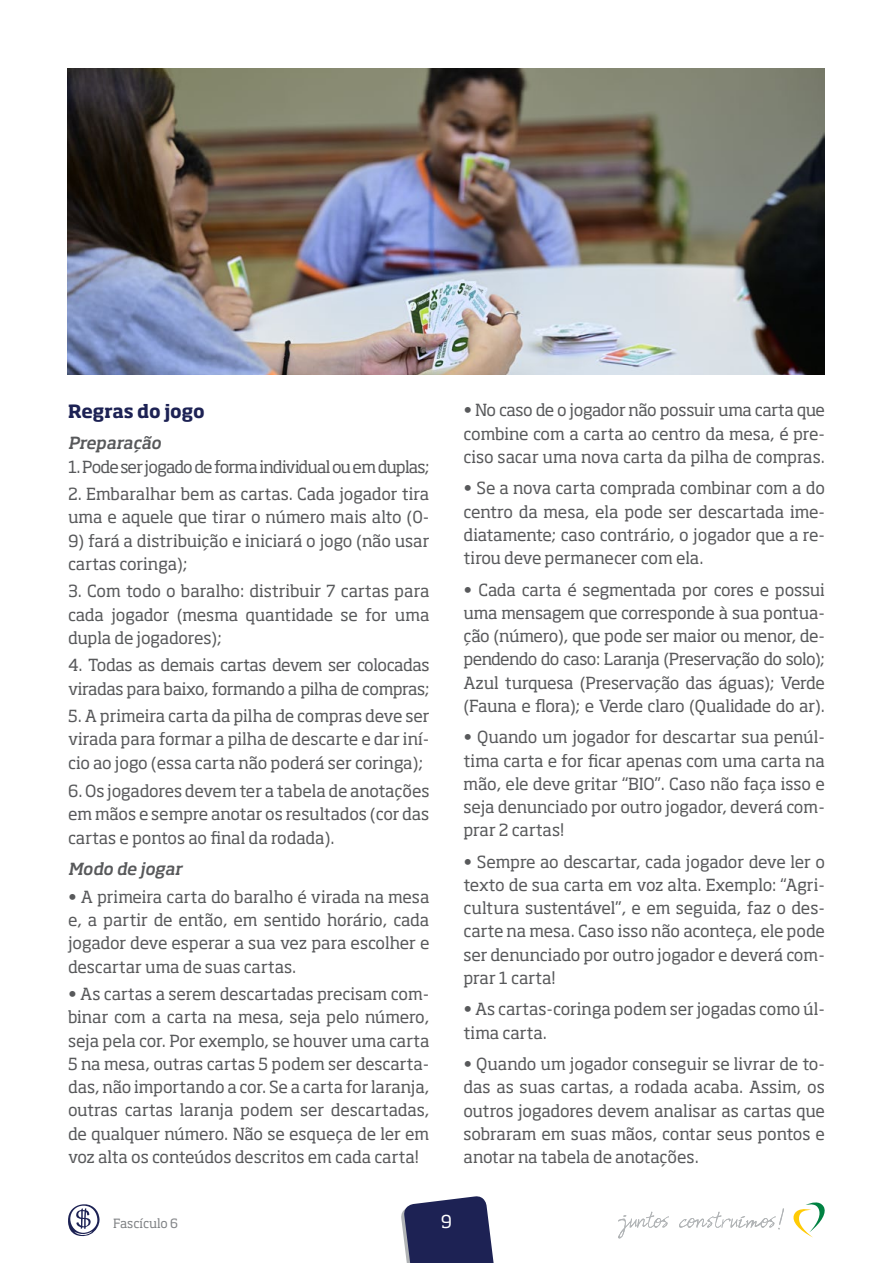
<style>
.page{position:relative;width:893px;height:1263px;background:#fff}
.page>*{position:absolute;margin:0;border:0;box-sizing:border-box;transform-origin:0 0}
.t1{font:700 18px "Soho Std";letter-spacing:-.01em;color:#1d2254}
.t2{font:17.7px "Soho Std";color:#fff}
.t3{font:16.5px/23.2px "Soho Std";letter-spacing:-.015em;color:#58595b;text-align:justify}
.t4{font:16.5px "Soho Std";letter-spacing:-.055em;color:#58595b}
.t5{font:italic 500 16.5px "Soho Std";letter-spacing:-.015em;color:#58595b}
.t6{font:12.6px "Soho Std";letter-spacing:-.01em;color:#808285}
</style>
<div class="page">
<svg style="left:401px;top:1196px;width:93px;height:67px;background:#40446e"></svg>
<svg style="left:793px;top:1202px;width:32px;height:35px"></svg>
<svg style="left:618px;top:1208px;width:166px;height:30px"></svg>
<svg style="left:68px;top:1204px;width:32px;height:32px"></svg>
<img style="left:68px;top:68px;width:757px;height:307px">
<p class="t1" style="left:68px;top:399px;width:138px">Regras do jogo</p>
<p class="t5" style="left:68px;top:433px;width:95px">Preparação</p>
<p class="t4" style="left:68px;top:456px;width:363px">1. Pode ser jogado de forma individual ou em duplas;</p>
<p class="t3" style="left:68px;top:482px;width:363px">2. Embaralhar bem as cartas. Cada jogador tira uma e aquele que tirar o número mais alto (0-</p>
<p class="t3" style="left:68px;top:529px;width:363px">9) fará a distribuição e iniciará o jogo (não usar cartas coringa);</p>
<p class="t3" style="left:68px;top:579px;width:363px">3. Com todo o baralho: distribuir 7 cartas para cada jogador (mesma quantidade se for uma dupla de jogadores);</p>
<p class="t3" style="left:68px;top:653px;width:363px">4. Todas as demais cartas devem ser colocadas viradas para baixo, formando a pilha de compras;</p>
<p class="t3" style="left:68px;top:704px;width:363px">5. A primeira carta da pilha de compras deve ser virada para formar a pilha de descarte e dar iní&shy;cio ao jogo (essa carta não poderá ser coringa);</p>
<p class="t3" style="left:68px;top:779px;width:363px">6. Os jogadores devem ter a tabela de anotações em mãos e sempre anotar os resultados (cor das cartas e pontos ao final da rodada).</p>
<p class="t5" style="left:68px;top:859px;width:116px">Modo de jogar</p>
<p class="t3" style="left:68px;top:885px;width:363px">• A primeira carta do baralho é virada na mesa e, a partir de então, em sentido horário, cada jogador deve esperar a sua vez para escolher e descartar uma de suas cartas.</p>
<p class="t3" style="left:68px;top:982px;width:363px">• As cartas a serem descartadas precisam com&shy;binar com a carta na mesa, seja pelo número, seja pela cor. Por exemplo, se houver uma carta 5 na mesa, outras cartas 5 podem ser descarta&shy;das, não importando a cor. Se a carta for laranja, outras cartas laranja podem ser descartadas, de qualquer número. Não se esqueça de ler em voz alta os conteúdos descritos em cada carta!</p>
<p class="t3" style="left:463px;top:398px;width:363px">• No caso de o jogador não possuir uma carta que combine com a carta ao centro da mesa, é pre&shy;ciso sacar uma nova carta da pilha de compras.</p>
<p class="t3" style="left:463px;top:476px;width:363px">• Se a nova carta comprada combinar com a do centro da mesa, ela pode ser descartada ime&shy;diatamente; caso contrário, o jogador que a re&shy;tirou deve permanecer com ela.</p>
<p class="t3" style="left:463px;top:578px;width:363px">• Cada carta é segmentada por cores e possui uma mensagem que corresponde à sua pontua&shy;ção (número), que pode ser maior ou menor, de&shy;pendendo do caso: Laranja (Preservação do solo); Azul turquesa (Preservação das águas); Verde (Fauna e flora); e Verde claro (Qualidade do ar).</p>
<p class="t3" style="left:463px;top:725px;width:363px">• Quando um jogador for descartar sua penúl&shy;tima carta e for ficar apenas com uma carta na mão, ele deve gritar “BIO”. Caso não faça isso e seja denunciado por outro jogador, deverá com&shy;prar 2 cartas!</p>
<p class="t3" style="left:463px;top:850px;width:363px">• Sempre ao descartar, cada jogador deve ler o texto de sua carta em voz alta. Exemplo: “Agri&shy;cultura sustentável”, e em seguida, faz o des&shy;carte na mesa. Caso isso não aconteça, ele pode ser denunciado por outro jogador e deverá com&shy;prar 1 carta!</p>
<p class="t3" style="left:463px;top:997px;width:363px">• As cartas-coringa podem ser jogadas como úl&shy;tima carta.</p>
<p class="t3" style="left:463px;top:1052px;width:363px">• Quando um jogador conseguir se livrar de to&shy;das as suas cartas, a rodada acaba. Assim, os outros jogadores devem analisar as cartas que sobraram em suas mãos, contar seus pontos e anotar na tabela de anotações.</p>
<p class="t6" style="left:113px;top:1215px;width:67px">Fascículo 6</p>
<p class="t2" style="left:441px;top:1210px;width:13px">9</p>
</div>
